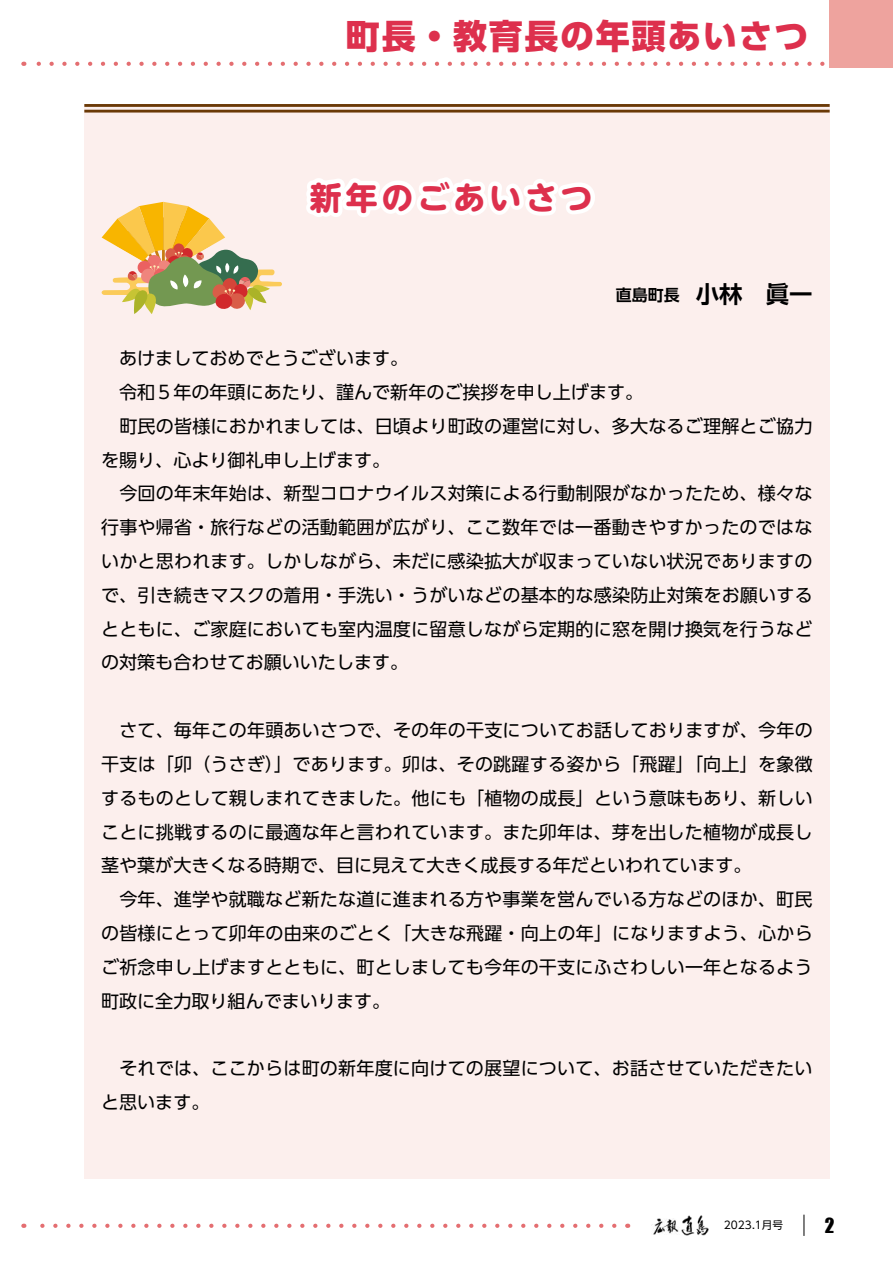
<style>
.page{position:relative;width:893px;height:1263px;background:#fff}
.page>*{position:absolute;margin:0;border:0;box-sizing:border-box;transform-origin:0 0}
.t1{font:800 34.05px "UD Shin Go Pro";letter-spacing:.05em;color:#dd304d}
.t2{font:700 31.95px "UD Shin M Go Pro";letter-spacing:.125em;color:#dd304d}
.t3{font:700 23.4px "UD Shin Go Pro De";color:#000}
.t4{font:19.2px "Impact";color:#000}
.t5{font:18px/33.8px "UD Shin Go Pro";letter-spacing:.01em;color:#000}
.t6{font:700 15.9px "UD Shin Go Pro De";color:#000}
.t7{font:10.65px "UD Shin Go Pro";color:#000}
</style>
<div class="page">
<div style="left:84px;top:104px;width:746px;height:1074px;background:#fcefed"></div>
<svg style="left:804px;top:1215px;width:1px;height:21px"></svg>
<div style="left:829px;top:0;width:64px;height:68px;background:#eea39e"></div>
<svg style="left:40px;top:1224px;width:574px;height:4px"></svg>
<img style="left:652px;top:1219px;width:27px;height:16px">
<img style="left:682px;top:1215px;width:27px;height:20px">
<svg style="left:36px;top:61px;width:789px;height:5px"></svg>
<hr style="left:84px;top:110px;width:746px;height:3px;background:#6a3906">
<hr style="left:84px;top:104px;width:746px;height:3px;background:#6a3906">
<svg style="left:102px;top:202px;width:180px;height:112px"></svg>
<svg style="left:306px;top:177px;width:289px;height:40px"></svg>
<h1 class="t1" style="left:346px;top:8px;width:464px">町長・教育長の年頭あいさつ</h1>
<h2 class="t2" style="left:310px;top:172px;width:285px">新年のごあいさつ</h2>
<p class="t3" style="left:696px;top:275px;width:118px">小林　眞一</p>
<p class="t6" style="left:616px;top:282px;width:81px">直島町長　</p>
<p class="t5" style="left:101px;top:341px;width:713px">　あけましておめでとうございます。<br>　令和５年の年頭にあたり、謹んで新年のご挨拶を申し上げます。<br>　町民の皆様におかれましては、日頃より町政の運営に対し、多大なるご理解とご協力を賜り、心より御礼申し上げます。<br>　今回の年末年始は、新型コロナウイルス対策による行動制限がなかったため、様々な行事や帰省・旅行などの活動範囲が広がり、ここ数年では一番動きやすかったのではないかと思われます。しかしながら、未だに感染拡大が収まっていない状況でありますので、引き続きマスクの着用・手洗い・うがいなどの基本的な感染防止対策をお願いするとともに、ご家庭においても室内温度に留意しながら定期的に窓を開け換気を行うなどの対策も合わせてお願いいたします。</p>
<p class="t5" style="left:101px;top:713px;width:713px">　さて、毎年この年頭あいさつで、その年の干支についてお話しておりますが、今年の干支は「卯（うさぎ）」であります。卯は、その跳躍する姿から「飛躍」「向上」を象徴するものとして親しまれてきました。他にも「植物の成長」という意味もあり、新しいことに挑戦するのに最適な年と言われています。また卯年は、芽を出した植物が成長し茎や葉が大きくなる時期で、目に見えて大きく成長する年だといわれています。<br>　今年、進学や就職など新たな道に進まれる方や事業を営んでいる方などのほか、町民の皆様にとって卯年の由来のごとく「大きな飛躍・向上の年」になりますよう、心からご祈念申し上げますとともに、町としましても今年の干支にふさわしい一年となるよう町政に全力取り組んでまいります。</p>
<p class="t5" style="left:101px;top:1051px;width:713px">　それでは、ここからは町の新年度に向けての展望について、お話させていただきたいと思います。</p>
<p class="t7" style="left:724px;top:1217px;width:61px">2023.1月号</p>
<p class="t4" style="left:825px;top:1210px;width:11px">2</p>
</div>
